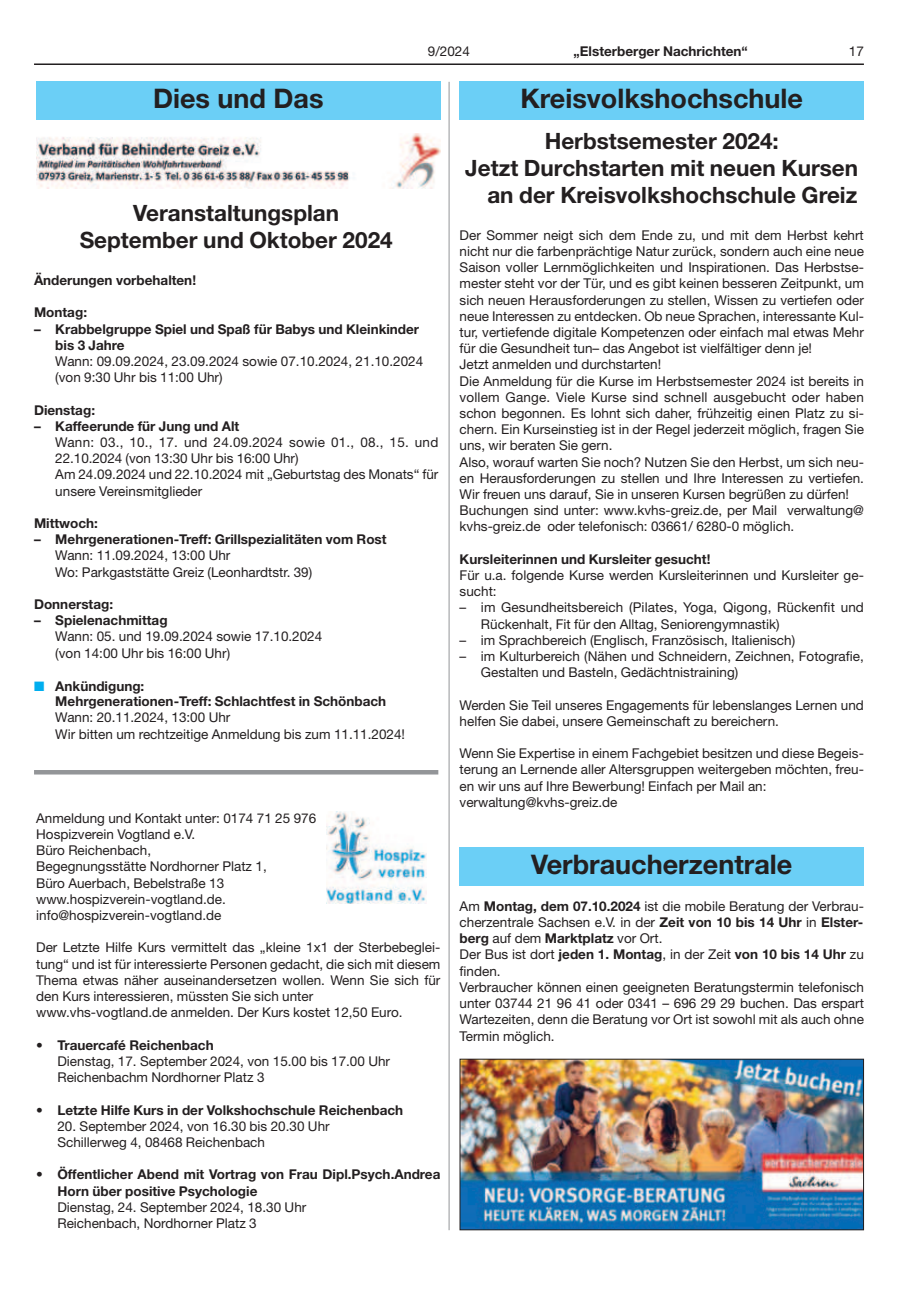
<style>
.page{position:relative;width:915px;height:1293px;background:#fff}
.page>*{position:absolute;margin:0;border:0;box-sizing:border-box;transform-origin:0 0}
.t1{font:700 27px "Helvetica Neue";color:#231f20}
.t2{font:700 22.5px/27px "Helvetica Neue";color:#231f20;text-align:center}
.t3{font:13.5px/16.2px "Helvetica Neue";color:#231f20}
.t4{font:700 13.5px/16.2px "Helvetica Neue";color:#231f20}
.s1{color:#00aeef}
.s2{font-weight:700}
</style>
<div class="page">
<hr style="left:34px;top:63px;width:829px;height:2px;background:#231f20">
<div style="left:459px;top:847px;width:404px;height:38px;background:#6bcff6"></div>
<img style="left:461px;top:1060px;width:400px;height:168px">
<div style="left:459px;top:1058px;width:404px;height:172px;border:1px solid #231f20"></div>
<img style="left:36px;top:133px;width:404px;height:56px">
<img style="left:327px;top:811px;width:99px;height:92px">
<div style="left:36px;top:82px;width:404px;height:38px;background:#6bcff6"></div>
<div style="left:459px;top:82px;width:404px;height:38px;background:#6bcff6"></div>
<hr style="left:34px;top:770px;width:404px;height:4px;background:#939598">
<hr style="left:448px;top:82px;width:1px;height:1148px;background:#939598">
<p class="t3" style="left:428px;top:44px;width:44px">9/2024</p>
<p class="t4" style="left:573px;top:44px;width:176px">„Elsterberger Nachrichten“</p>
<p class="t3" style="left:848px;top:44px;width:17px">17</p>
<h1 class="t1" style="left:153px;top:88px;width:172px">Dies und Das</h1>
<h1 class="t1" style="left:520px;top:88px;width:284px">Kreisvolkshochschule</h1>
<h2 class="t2" style="left:544px;top:129px;width:235px">Herbstsemester 2024:</h2>
<h2 class="t2" style="left:465px;top:156px;width:394px">Jetzt Durchstarten mit neuen Kursen</h2>
<h2 class="t2" style="left:487px;top:183px;width:371px">an der Kreisvolkshochschule Greiz</h2>
<p class="t3" style="left:459px;top:228px;width:405px">Der Sommer neigt sich dem Ende zu, und mit dem Herbst kehrt nicht nur die farbenprächtige Natur zurück, sondern auch eine neue Saison voller Lernmöglichkeiten und Inspirationen. Das Herbstse&shy;mester steht vor der Tür, und es gibt keinen besseren Zeitpunkt, um sich neuen Herausforderungen zu stellen, Wissen zu vertiefen oder neue Interessen zu entdecken. Ob neue Sprachen, interessante Kul&shy;tur, vertiefende digitale Kompetenzen oder einfach mal etwas Mehr für die Gesundheit tun– das Angebot ist vielfältiger denn je!<br>Jetzt anmelden und durchstarten!<br>Die Anmeldung für die Kurse im Herbstsemester 2024 ist bereits in vollem Gange. Viele Kurse sind schnell ausgebucht oder haben schon begonnen. Es lohnt sich daher, frühzeitig einen Platz zu si&shy;chern. Ein Kurseinstieg ist in der Regel jederzeit möglich, fragen Sie uns, wir beraten Sie gern.<br>Also, worauf warten Sie noch? Nutzen Sie den Herbst, um sich neu&shy;en Herausforderungen zu stellen und Ihre Interessen zu vertiefen.<br>Wir freuen uns darauf, Sie in unseren Kursen begrüßen zu dürfen!<br>Buchungen sind unter: www.kvhs-greiz.de, per Mail verwaltung@ kvhs-greiz.de oder telefonisch: 03661/ 6280-0 möglich.</p>
<p class="t4" style="left:459px;top:552px;width:252px">Kursleiterinnen und Kursleiter gesucht!</p>
<p class="t3" style="left:459px;top:568px;width:405px">Für u.a. folgende Kurse werden Kursleiterinnen und Kursleiter ge&shy;sucht:</p>
<p class="t3" style="left:480px;top:601px;width:384px;text-indent:-21px">– im Gesundheitsbereich (Pilates, Yoga, Qigong, Rückenfit und<br>Rückenhalt, Fit für den Alltag, Seniorengymnastik)</p>
<p class="t3" style="left:459px;top:633px;width:337px">– im Sprachbereich (Englisch, Französisch, Italienisch)</p>
<p class="t3" style="left:480px;top:649px;width:384px;text-indent:-21px">– im Kulturbereich (Nähen und Schneidern, Zeichnen, Fotografie,<br>Gestalten und Basteln, Gedächtnistraining)</p>
<p class="t3" style="left:459px;top:698px;width:405px">Werden Sie Teil unseres Engagements für lebenslanges Lernen und helfen Sie dabei, unsere Gemeinschaft zu bereichern.</p>
<p class="t3" style="left:459px;top:746px;width:405px">Wenn Sie Expertise in einem Fachgebiet besitzen und diese Begeis&shy;terung an Lernende aller Altersgruppen weitergeben möchten, freu&shy;en wir uns auf Ihre Bewerbung! Einfach per Mail an: verwaltung@kvhs-greiz.de</p>
<h2 class="t2" style="left:80px;top:202px;width:314px">Veranstaltungsplan<br>September und Oktober 2024</h2>
<p class="t4" style="left:34px;top:273px;width:163px">Änderungen vorbehalten!</p>
<p class="t4" style="left:34px;top:306px;width:55px">Montag:</p>
<p class="t4" style="left:55px;top:322px;width:365px;text-indent:-21px">– Krabbelgruppe Spiel und Spaß für Babys und Kleinkinder bis 3 Jahre</p>
<p class="t3" style="left:55px;top:354px;width:369px">Wann: 09.09.2024, 23.09.2024 sowie 07.10.2024, 21.10.2024 (von 9:30 Uhr bis 11:00 Uhr)</p>
<p class="t4" style="left:34px;top:403px;width:62px">Dienstag:</p>
<p class="t4" style="left:34px;top:419px;width:207px">– Kaffeerunde für Jung und Alt</p>
<p class="t3" style="left:55px;top:435px;width:384px">Wann: 03., 10., 17. und 24.09.2024 sowie 01., 08., 15. und 22.10.2024 (von 13:30 Uhr bis 16:00 Uhr)<br>Am 24.09.2024 und 22.10.2024 mit „Geburtstag des Monats“ für unsere Vereinsmitglieder</p>
<p class="t4" style="left:34px;top:516px;width:65px">Mittwoch:</p>
<p class="t4" style="left:34px;top:532px;width:354px">– Mehrgenerationen-Treff: Grillspezialitäten vom Rost</p>
<p class="t3" style="left:55px;top:549px;width:258px">Wann: 11.09.2024, 13:00 Uhr<br>Wo: Parkgaststätte Greiz (Leonhardtstr. 39)</p>
<p class="t4" style="left:34px;top:597px;width:81px">Donnerstag:</p>
<p class="t4" style="left:34px;top:613px;width:135px">– Spielenachmittag</p>
<p class="t3" style="left:55px;top:630px;width:268px">Wann: 05. und 19.09.2024 sowie 17.10.2024 (von 14:00 Uhr bis 16:00 Uhr)</p>
<p class="t4" style="left:55px;top:679px;width:332px;line-height:15.6px;text-indent:-21px"><span class="s1">■</span> Ankündigung:<br>Mehrgenerationen-Treff: Schlachtfest in Schönbach</p>
<p class="t3" style="left:55px;top:711px;width:351px">Wann: 20.11.2024, 13:00 Uhr<br>Wir bitten um rechtzeitige Anmeldung bis zum 11.11.2024!</p>
<p class="t3" style="left:36px;top:811px;width:281px">Anmeldung und Kontakt unter: 0174 71 25 976<br>Hospizverein Vogtland e.V.<br>Büro Reichenbach,<br>Begegnungsstätte Nordhorner Platz 1,<br>Büro Auerbach, Bebelstraße 13 www.hospizverein-vogtland.de. info@hospizverein-vogtland.de</p>
<p class="t3" style="left:36px;top:941px;width:405px">Der Letzte Hilfe Kurs vermittelt das „kleine 1x1 der Sterbebeglei&shy;tung“ und ist für interessierte Personen gedacht, die sich mit diesem Thema etwas näher auseinandersetzen wollen. Wenn Sie sich für den Kurs interessieren, müssten Sie sich unter www.vhs-vogtland.de anmelden. Der Kurs kostet 12,50 Euro.</p>
<p class="t4" style="left:36px;top:1038px;width:179px">• Trauercafé Reichenbach</p>
<p class="t3" style="left:57px;top:1054px;width:334px">Dienstag, 17. September 2024, von 15.00 bis 17.00 Uhr<br>Reichenbachm Nordhorner Platz 3</p>
<p class="t4" style="left:36px;top:1102px;width:368px">• Letzte Hilfe Kurs in der Volkshochschule Reichenbach</p>
<p class="t3" style="left:57px;top:1119px;width:274px">20. September 2024, von 16.30 bis 20.30 Uhr<br>Schillerweg 4, 08468 Reichenbach</p>
<p class="t4" style="left:57px;top:1167px;width:384px;text-indent:-21px">• Öffentlicher Abend mit Vortrag von Frau Dipl.Psych.Andrea<br>Horn über positive Psychologie</p>
<p class="t3" style="left:57px;top:1200px;width:250px">Dienstag, 24. September 2024, 18.30 Uhr<br>Reichenbach, Nordhorner Platz 3</p>
<h1 class="t1" style="left:531px;top:853px;width:263px">Verbraucherzentrale</h1>
<p class="t3" style="left:459px;top:899px;width:405px">Am <span class="s2">Montag, dem 07.10.2024</span> ist die mobile Beratung der Verbrau&shy;cherzentrale Sachsen e.V. in der <span class="s2">Zeit von 10 bis 14 Uhr</span> in <span class="s2">Elster&shy;berg</span> auf dem <span class="s2">Marktplatz</span> vor Ort.<br>Der Bus ist dort <span class="s2">jeden 1. Montag</span>, in der Zeit <span class="s2">von 10 bis 14 Uhr</span> zu finden.<br>Verbraucher können einen geeigneten Beratungstermin telefonisch unter 03744 21 96 41 oder 0341 – 696 29 29 buchen. Das erspart Wartezeiten, denn die Beratung vor Ort ist sowohl mit als auch ohne Termin möglich.</p>
</div>
